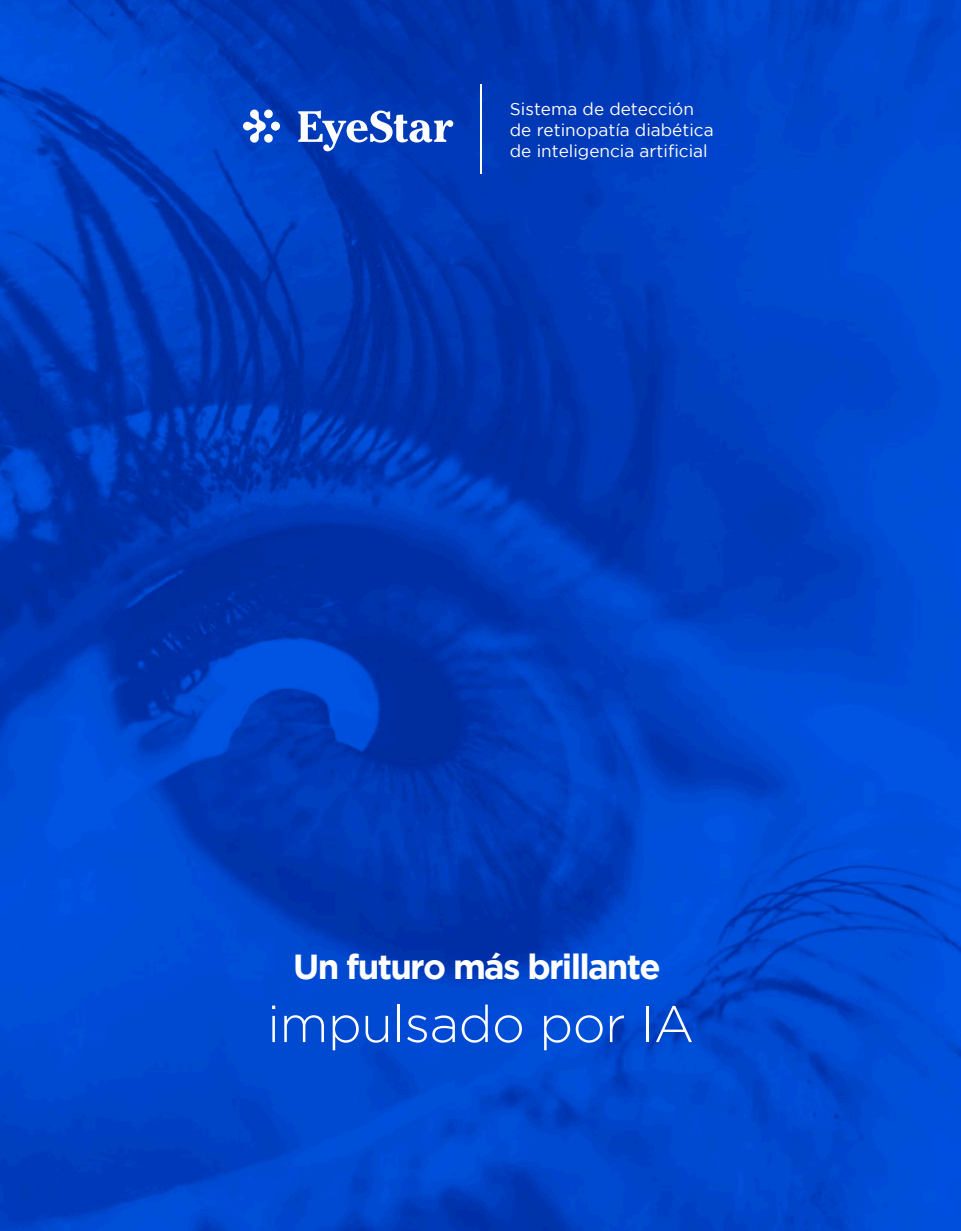
<style>
.page{position:relative;width:961px;height:1231px;background:#fff}
.page>*{position:absolute;margin:0;border:0;box-sizing:border-box;transform-origin:0 0}
.t1{font:300 51.45px "Gotham";letter-spacing:-.01em;color:#fff}
.t2{font:700 34.65px "Gotham";letter-spacing:-.05em;color:#fff}
.t3{font:17.25px/20.7px "Gotham";color:#fff}
</style>
<div class="page">
<img style="left:0;top:0;width:961px;height:1231px">
<svg style="left:298px;top:110px;width:155px;height:41px"></svg>
<div style="left:271px;top:122px;width:9px;height:8px;background:#fff;border-radius:50%"></div>
<svg style="left:243px;top:109px;width:30px;height:34px"></svg>
<hr style="left:480px;top:84px;width:1px;height:90px;background:#fff">
<p class="t3" style="left:510px;top:99px;width:205px">Sistema de detección de retinopatía diabética de inteligencia artificial</p>
<h2 class="t2" style="left:293px;top:947px;width:369px">Un futuro más brillante</h2>
<h1 class="t1" style="left:267px;top:995px;width:428px">impulsado por IA</h1>
</div>
